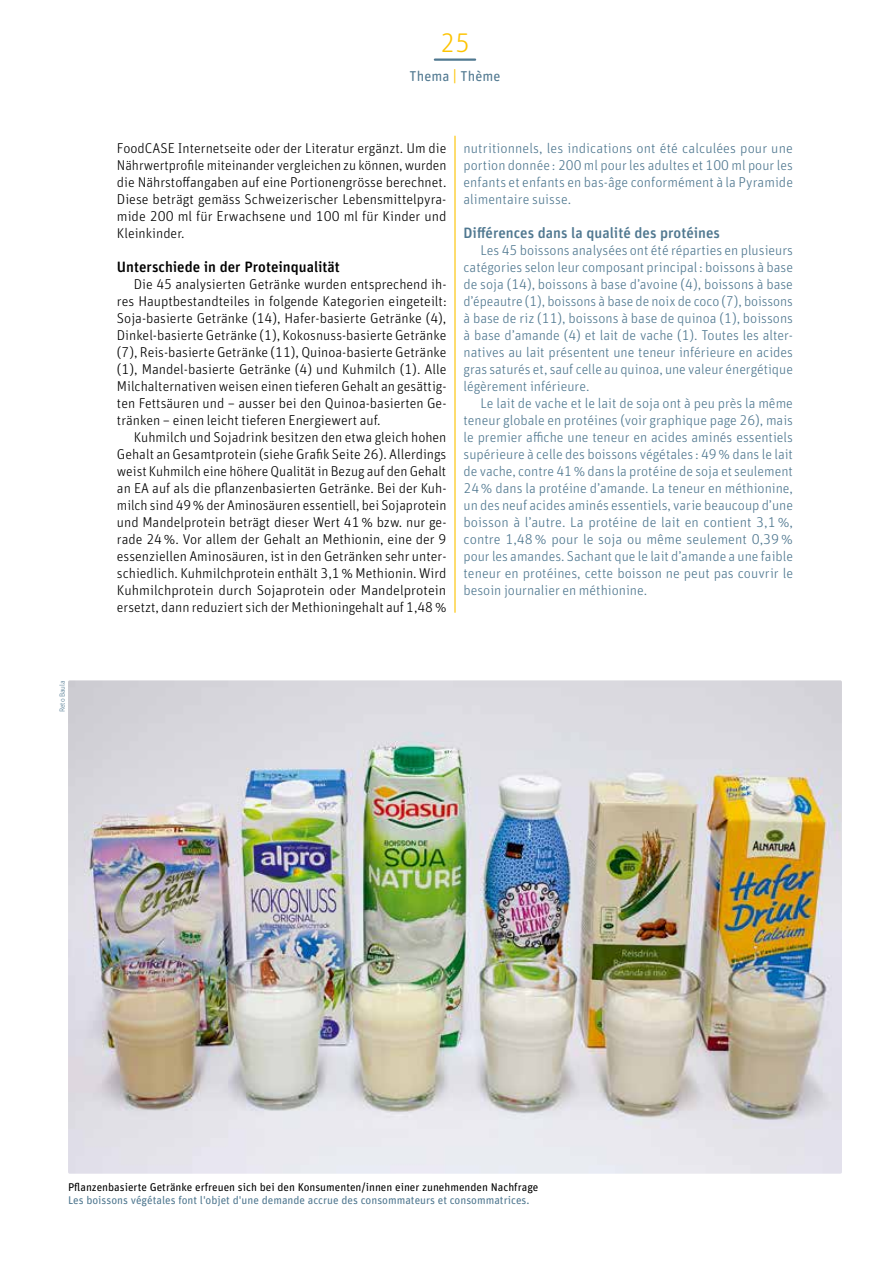
<style>
.page{position:relative;width:893px;height:1263px;background:#fff}
.page>*{position:absolute;margin:0;border:0;box-sizing:border-box;transform-origin:0 0}
.t1{font:300 27px "Unit Rounded Pro";color:#fdc300}
.Untertitel_Artikel_Z{font:500 15px "Unit Rounded Pro";color:#507890}
.Untertitel_Artikel_H{font:500 15px "Unit Rounded Pro";color:#000}
.Fliesstext_Artikel_H{font:300 14.25px/17px "Unit Rounded Pro";color:#000;text-align:justify}
.Fliesstext_Artikel_Z{font:300 14.25px/17px "Unit Rounded Pro";color:#507890;text-align:justify}
.Kapitel-_Themenverwe{font:14.25px "Unit Rounded Pro";letter-spacing:.005em;color:#507890}
.Bildunterschrift{font:11.25px/13.6px "Unit Rounded Pro";color:#000}
.Fussnote_www_Hauptsp{font:300 7.5px "Unit Rounded Pro";color:#507890}
.s1{font-size:15.75px;color:#fdc300}
.s2{color:#507890}
</style>
<div class="page">
<hr style="left:435px;top:58px;width:40px;height:3px;background:#507890">
<hr style="left:454px;top:136px;width:2px;height:476px;background:#fdc300">
<img style="left:68px;top:680px;width:774px;height:494px">
<h1 class="t1" style="left:440px;top:26px;width:31px">25</h1>
<p class="Kapitel-_Themenverwe" style="left:410px;top:66px;width:92px">Thema <span class="s1">|</span> Thème</p>
<p class="Fussnote_www_Hauptsp" style="left:57px;top:712px;width:34px;rotate:-90deg">Reto Baula</p>
<p class="Fliesstext_Artikel_H" style="left:117px;top:139px;width:331px">FoodCASE Internetseite oder der Literatur ergänzt. Um die Nährwertprofile miteinander vergleichen zu können, wurden die Nährstoffangaben auf eine Portionengrösse berechnet.<br>Diese beträgt gemäss Schweizerischer Lebensmittelpyra&shy;mide 200 ml für Erwachsene und 100 ml für Kinder und Kleinkinder.</p>
<p class="Untertitel_Artikel_H" style="left:117px;top:256px;width:225px">Unterschiede in der Proteinqualität</p>
<p class="Fliesstext_Artikel_H" style="left:117px;top:275px;width:331px;text-indent:17px">Die 45 analysierten Getränke wurden entsprechend ih&shy;res Hauptbestandteiles in folgende Kategorien eingeteilt:<br>Soja-basierte Getränke (14), Hafer-basierte Getränke (4), Dinkel-basierte Getränke (1), Kokosnuss-basierte Getränke (7), Reis-basierte Getränke (11), Quinoa-basierte Getränke (1), Mandel-basierte Getränke (4) und Kuhmilch (1). Alle Milchalternativen weisen einen tieferen Gehalt an gesättig&shy;ten Fettsäuren und – ausser bei den Quinoa-basierten Ge&shy;tränken – einen leicht tieferen Energiewert auf.</p>
<p class="Fliesstext_Artikel_H" style="left:117px;top:429px;width:331px;text-indent:17px">Kuhmilch und Sojadrink besitzen den etwa gleich hohen Gehalt an Gesamtprotein (siehe Grafik Seite 26). Allerdings weist Kuhmilch eine höhere Qualität in Bezug auf den Gehalt an EA auf als die pflanzenbasierten Getränke. Bei der Kuh&shy;milch sind 49% der Aminosäuren essentiell, bei Sojaprotein und Mandelprotein beträgt dieser Wert 41% bzw. nur ge&shy;rade 24%. Vor allem der Gehalt an Methionin, eine der 9 essenziellen Aminosäuren, ist in den Getränken sehr unter&shy;schiedlich. Kuhmilchprotein enthält 3,1% Methionin. Wird Kuhmilchprotein durch Sojaprotein oder Mandelprotein ersetzt, dann reduziert sich der Methioningehalt auf 1,48 %</p>
<p class="Fliesstext_Artikel_Z" style="left:463px;top:139px;width:331px">nutritionnels, les indications ont été calculées pour une portion donnée : 200 ml pour les adultes et 100 ml pour les enfants et enfants en bas-âge conformément à la Pyramide alimentaire suisse.</p>
<p class="Untertitel_Artikel_Z" style="left:463px;top:222px;width:258px">Différences dans la qualité des protéines</p>
<p class="Fliesstext_Artikel_Z" style="left:463px;top:241px;width:331px;text-indent:17px">Les 45 boissons analysées ont été réparties en plusieurs catégories selon leur composant principal: boissons à base de soja (14), boissons à base d’avoine (4), boissons à base d’épeautre (1), boissons à base de noix de coco (7), boissons à base de riz (11), boissons à base de quinoa (1), boissons à base d’amande (4) et lait de vache (1). Toutes les alter&shy;natives au lait présentent une teneur inférieure en acides gras saturés et, sauf celle au quinoa, une valeur énergétique légèrement inférieure.</p>
<p class="Fliesstext_Artikel_Z" style="left:463px;top:394px;width:331px;text-indent:17px">Le lait de vache et le lait de soja ont à peu près la même teneur globale en protéines (voir graphique page 26), mais le premier affiche une teneur en acides aminés essentiels supérieure à celle des boissons végétales : 49% dans le lait de vache, contre 41% dans la protéine de soja et seulement 24% dans la protéine d’amande. La teneur en méthionine, un des neuf acides aminés essentiels, varie beaucoup d’une boisson à l’autre. La protéine de lait en contient 3,1%, contre 1,48% pour le soja ou même seulement 0,39 % pour les amandes. Sachant que le lait d’amande a une faible teneur en protéines, cette boisson ne peut pas couvrir le besoin journalier en méthionine.</p>
<p class="Bildunterschrift" style="left:68px;top:1179px;width:472px">Pflanzenbasierte Getränke erfreuen sich bei den Konsumenten/innen einer zunehmenden Nachfrage<br><span class="s2">Les boissons végétales font l'objet d'une demande accrue des consommateurs et consommatrices.</span></p>
</div>
